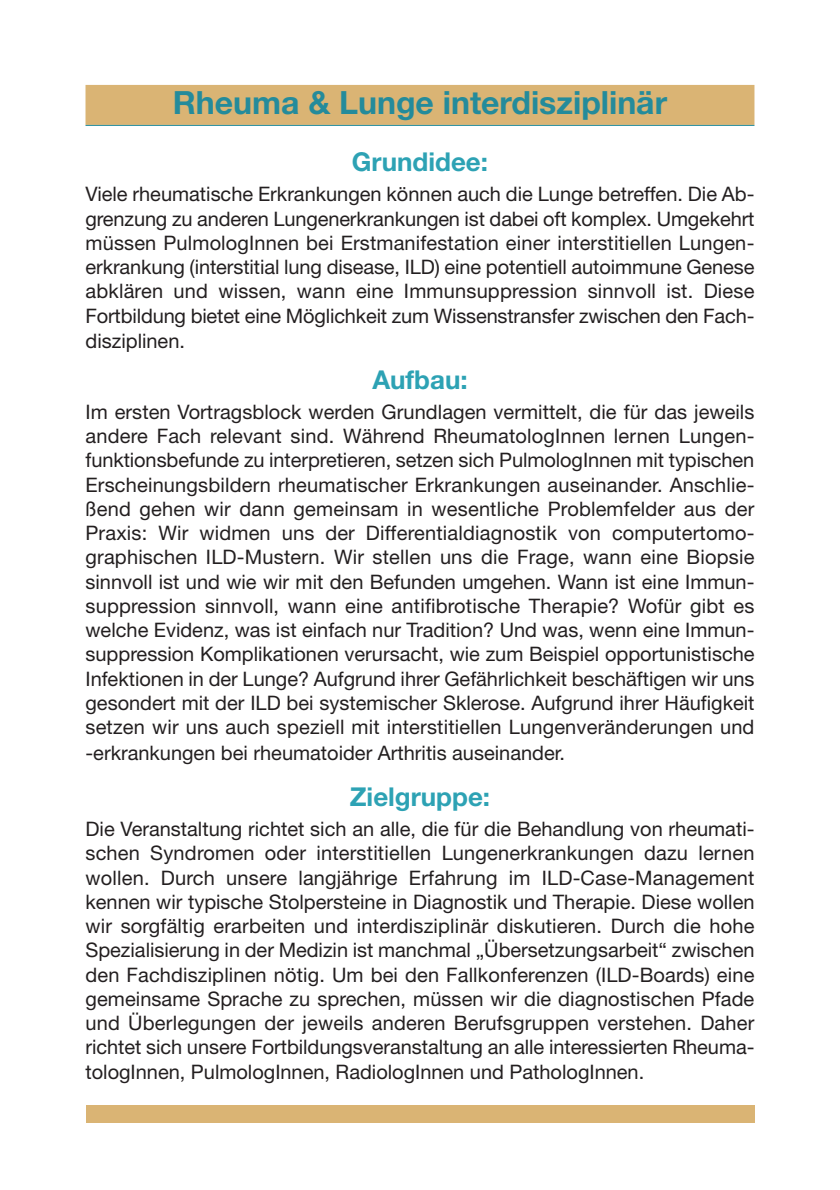
<style>
.page{position:relative;width:840px;height:1190px;background:#fff}
.page>*{position:absolute;margin:0;border:0;box-sizing:border-box;transform-origin:0 0}
.t1{font:700 32px "Helvetica Neue";color:#248b9b}
.t2{font:700 26px "Helvetica Neue";color:#2da2b4}
.t3{font:20px/24.4px "Helvetica Neue";color:#231f20;text-align:justify}
</style>
<div class="page">
<div style="left:86px;top:85px;width:668px;height:40px;background:#dab474"></div>
<hr style="left:86px;top:125px;width:668px;height:1px;background:#248b9b">
<div style="left:86px;top:1105px;width:668px;height:17px;background:#dab474"></div>
<h1 class="t1" style="left:173px;top:91px;width:496px">Rheuma &amp; Lunge interdisziplinär</h1>
<h2 class="t2" style="left:352px;top:153px;width:138px">Grundidee:</h2>
<p class="t3" style="left:86px;top:184px;width:671px">Viele rheumatische Erkrankungen können auch die Lunge betreffen. Die Ab&shy;grenzung zu anderen Lungenerkrankungen ist dabei oft komplex. Umgekehrt müssen PulmologInnen bei Erstmanifestation einer interstitiellen Lungen - erkrankung (interstitial lung disease, ILD) eine potentiell autoimmune Genese abklären und wissen, wann eine Immunsuppression sinnvoll ist. Diese Fortbildung bietet eine Möglichkeit zum Wissenstransfer zwischen den Fach&shy;disziplinen.</p>
<h2 class="t2" style="left:372px;top:370px;width:97px">Aufbau:</h2>
<p class="t3" style="left:86px;top:402px;width:671px">Im ersten Vortragsblock werden Grundlagen vermittelt, die für das jeweils andere Fach relevant sind. Während RheumatologInnen lernen Lungen - funktionsbefunde zu interpretieren, setzen sich PulmologInnen mit typischen Erscheinungsbildern rheumatischer Erkrankungen auseinander. Anschlie&shy;ßend gehen wir dann gemeinsam in wesentliche Problemfelder aus der Praxis: Wir widmen uns der Differentialdiagnostik von computer tomo - graphischen ILD-Mustern. Wir stellen uns die Frage, wann eine Biopsie sinnvoll ist und wie wir mit den Befunden umgehen. Wann ist eine Immun - suppression sinnvoll, wann eine antifibrotische Therapie? Wofür gibt es welche Evidenz, was ist einfach nur Tradition? Und was, wenn eine Immun&shy;suppression Komplikationen verursacht, wie zum Beispiel opportunistische Infektionen in der Lunge? Aufgrund ihrer Gefährlichkeit beschäftigen wir uns gesondert mit der ILD bei systemischer Sklerose. Aufgrund ihrer Häufigkeit setzen wir uns auch speziell mit interstitiellen Lungenveränderungen und -erkrankungen bei rheumatoider Arthritis auseinander.</p>
<h2 class="t2" style="left:350px;top:788px;width:142px">Zielgruppe:</h2>
<p class="t3" style="left:86px;top:819px;width:671px">Die Veranstaltung richtet sich an alle, die für die Behandlung von rheumati&shy;schen Syndromen oder interstitiellen Lungenerkrankungen dazu lernen wollen. Durch unsere langjährige Erfahrung im ILD-Case-Management kennen wir typische Stolpersteine in Diagnostik und Therapie. Diese wollen wir sorgfältig erarbeiten und interdisziplinär diskutieren. Durch die hohe Spezialisierung in der Medizin ist manchmal „Übersetzungsarbeit“ zwischen den Fachdisziplinen nötig. Um bei den Fallkonferenzen (ILD-Boards) eine gemeinsame Sprache zu sprechen, müssen wir die diagnostischen Pfade und Überlegungen der jeweils anderen Berufsgruppen verstehen. Daher richtet sich unsere Fortbildungsveranstaltung an alle interessierten Rheuma&shy;tologInnen, PulmologInnen, RadiologInnen und PathologInnen.</p>
</div>
